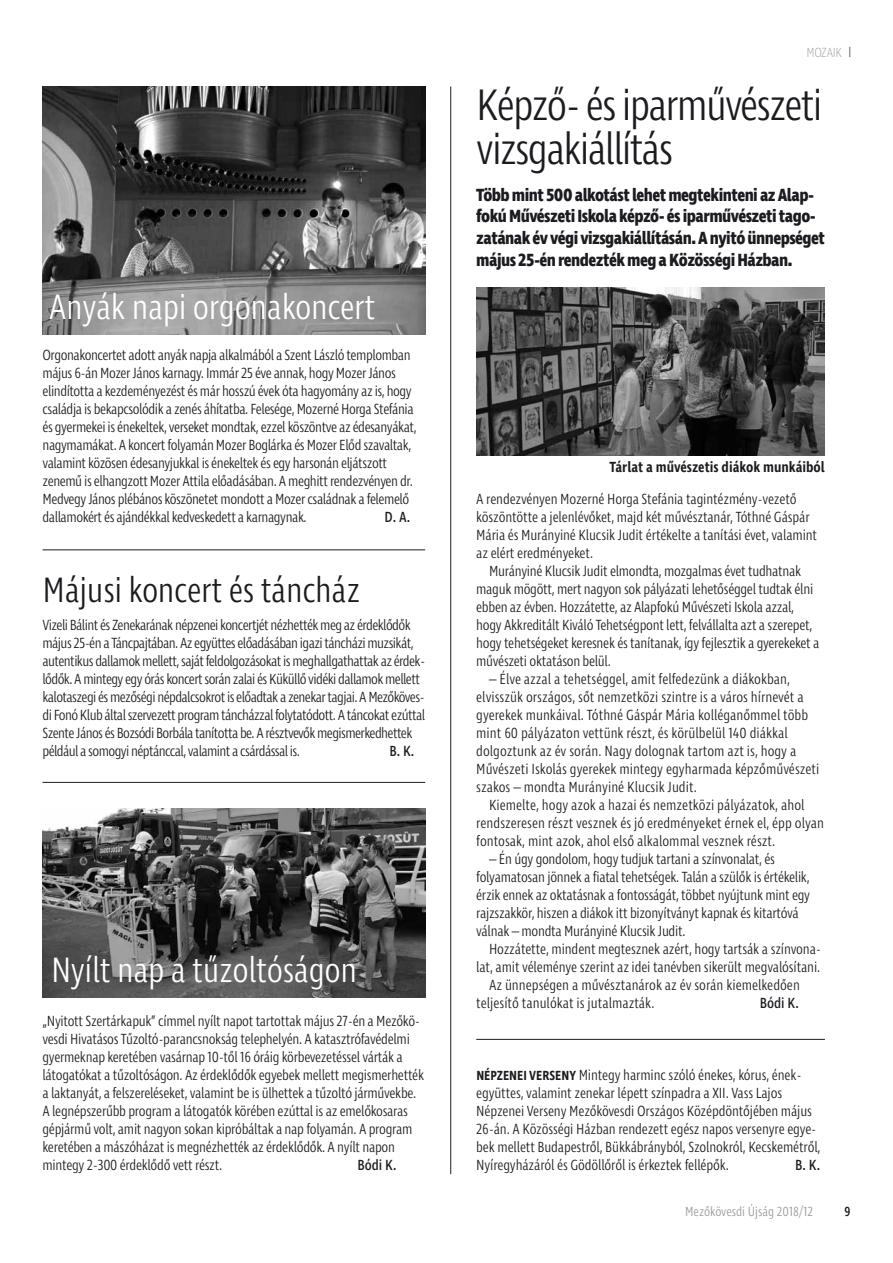
<style>
.page{position:relative;width:893px;height:1263px;background:#fff}
.page>*{position:absolute;margin:0;border:0;box-sizing:border-box;transform-origin:0 0}
.t1{font:300 45px/43.5px "Ingra Cd";letter-spacing:-.04em;color:#1b1c20}
.t2{font:300 36px "Ingra Cd";letter-spacing:-.01em;color:#fff}
.t3{font:300 36px "Ingra Cd";letter-spacing:-.01em;color:#1b1c20}
.t4{font:700 18px/21.6px "Ingra Cd";letter-spacing:-.03em;color:#1b1c20}
.t5{font:300 15px/18px "Ingra Cd";letter-spacing:-.02em;color:#1b1c20}
.t6{font:300 15px/18px "Ingra Cd";color:#1b1c20}
.t7{font:300 15px/18px "Ingra Cd";letter-spacing:-.04em;color:#1b1c20}
.t8{font:600 15px "Ingra Cd";color:#1b1c20}
.t9{font:15px "Ingra Cd";color:#1b1c20}
.t10{font:300 13.5px "Ingra Cd";color:#98989c}
.t11{font:200 13.5px "Ingra Cd";letter-spacing:-.03em;color:#98989c}
.t12{font:500 13.5px "Ingra Cd";color:#1b1c20}
.s1{font-weight:600;font-size:13.5px}
</style>
<div class="page">
<img style="left:43px;top:86px;width:382px;height:249px">
<img style="left:43px;top:809px;width:382px;height:188px">
<hr style="left:450px;top:86px;width:1px;height:1088px;background:#1b1c20">
<hr style="left:476px;top:1039px;width:349px;height:1px;background:#1b1c20">
<hr style="left:43px;top:782px;width:382px;height:1px;background:#1b1c20">
<hr style="left:43px;top:549px;width:382px;height:1px;background:#1b1c20">
<img style="left:476px;top:288px;width:349px;height:168px">
<h2 class="t2" style="left:49px;top:285px;width:328px">Anyák napi orgonakoncert</h2>
<p class="t5" style="left:43px;top:347px;width:376px">Orgonakoncertet adott anyák napja alkalmából a Szent László templomban május 6-án Mozer János karnagy. Immár 25 éve annak, hogy Mozer János elindította a kezdeményezést és már hosszú évek óta hagyomány az is, hogy családja is bekapcsolódik a zenés áhítatba. Felesége, Mozerné Horga Stefánia és gyermekei is énekeltek, verseket mondtak, ezzel köszöntve az édesanyákat, nagymamákat. A koncert folyamán Mozer Boglárka és Mozer Előd szavaltak, valamint közösen édesanyjukkal is énekeltek és egy harsonán eljátszott zenemű is elhangzott Mozer Attila előadásában. A meghitt rendezvényen dr.<br>Medvegy János plébános köszönetet mondott a Mozer családnak a felemelő dallamokért és ajándékkal kedveskedett a karnagynak.</p>
<p class="t9" style="left:384px;top:508px;width:27px">D. A.</p>
<h2 class="t3" style="left:43px;top:567px;width:319px">Májusi koncert és táncház</h2>
<p class="t7" style="left:43px;top:617px;width:384px">Vizeli Bálint és Zenekarának népzenei koncertjét nézhették meg az érdeklődők május 25-én a Táncpajtában. Az együttes előadásában igazi táncházi muzsikát, autentikus dallamok mellett, saját feldolgozásokat is meghallgathattak az érdek&shy;lődők. A mintegy egy órás koncert során zalai és Küküllő vidéki dallamok mellett kalotaszegi és mezőségi népdalcsokrot is előadtak a zenekar tagjai. A Mezőköves&shy;di Fonó Klub által szervezett program táncházzal folytatódott. A táncokat ezúttal Szente János és Bozsódi Borbála tanította be. A résztvevők megismerkedhettek például a somogyi néptánccal, valamint a csárdással is.</p>
<p class="t9" style="left:389px;top:742px;width:26px">B. K.</p>
<h2 class="t2" style="left:51px;top:948px;width:308px">Nyílt nap a tűzoltóságon</h2>
<p class="t5" style="left:43px;top:1013px;width:383px">„Nyitott Szertárkapuk” címmel nyílt napot tartottak május 27-én a Mezőkö&shy;vesdi Hivatásos Tűzoltó-parancsnokság telephelyén. A katasztrófavédelmi gyermeknap keretében vasárnap 10-től 16 óráig körbevezetéssel várták a látogatókat a tűzoltóságon. Az érdeklődők egyebek mellett megismerhették a laktanyát, a felszereléseket, valamint be is ülhettek a tűzoltó járművekbe.<br>A legnépszerűbb program a látogatók körében ezúttal is az emelőkosaras gépjármű volt, amit nagyon sokan kipróbáltak a nap folyamán. A program keretében a mászóházat is megnézhették az érdeklődők. A nyílt napon mintegy 2-300 érdeklődő vett részt.</p>
<p class="t9" style="left:357px;top:1156px;width:41px">Bódi K.</p>
<p class="t11" style="left:807px;top:44px;width:37px">MOZAIK</p>
<h1 class="t1" style="left:476px;top:86px;width:348px">Képző- és iparművészeti vizsgakiállítás</h1>
<p class="t4" style="left:476px;top:185px;width:350px">Több mint 500 alkotást lehet megtekinteni az Alap&shy;fokú Művészeti Iskola képző- és iparművészeti tago&shy;zatának év végi vizsgakiállításán. A nyitó ünnepséget május 25-én rendezték meg a Közösségi Házban.</p>
<p class="t8" style="left:609px;top:458px;width:217px">Tárlat a művészetis diákok munkáiból</p>
<p class="t5" style="left:476px;top:491px;width:342px">A rendezvényen Mozerné Horga Stefánia tagintézmény-vezető köszöntötte a jelenlévőket, majd két művésztanár, Tóthné Gáspár Mária és Murányiné Klucsik Judit értékelte a tanítási évet, valamint az elért eredményeket.</p>
<p class="t5" style="left:476px;top:563px;width:345px;text-indent:13px">Murányiné Klucsik Judit elmondta, mozgalmas évet tudhatnak maguk mögött, mert nagyon sok pályázati lehetőséggel tudtak élni ebben az évben. Hozzátette, az Alapfokú Művészeti Iskola azzal, hogy Akkreditált Kiváló Tehetségpont lett, felvállalta azt a szerepet, hogy tehetségeket keresnek és tanítanak, így fejlesztik a gyerekeket a művészeti oktatáson belül.</p>
<p class="t6" style="left:476px;top:671px;width:345px;text-indent:13px">– Élve azzal a tehetséggel, amit felfedezünk a diákokban, elvisszük országos, sőt nemzetközi szintre is a város hírnevét a gyerekek munkáival. Tóthné Gáspár Mária kolléganőmmel több mint 60 pályázaton vettünk részt, és körülbelül 140 diákkal dolgoztunk az év során. Nagy dolognak tartom azt is, hogy a Művészeti Iskolás gyerekek mintegy egyharmada képzőművészeti szakos – mondta Murányiné Klucsik Judit.</p>
<p class="t6" style="left:476px;top:797px;width:349px;text-indent:13px">Kiemelte, hogy azok a hazai és nemzetközi pályázatok, ahol rendszeresen részt vesznek és jó eredményeket érnek el, épp olyan fontosak, mint azok, ahol első alkalommal vesznek részt.</p>
<p class="t5" style="left:476px;top:851px;width:335px;text-indent:13px">– Én úgy gondolom, hogy tudjuk tartani a színvonalat, és folyamatosan jönnek a fiatal tehetségek. Talán a szülők is értékelik, érzik ennek az oktatásnak a fontosságát, többet nyújtunk mint egy rajzszakkör, hiszen a diákok itt bizonyítványt kapnak és kitartóvá válnak – mondta Murányiné Klucsik Judit.</p>
<p class="t5" style="left:489px;top:941px;width:334px">Hozzátette, mindent megtesznek azért, hogy tartsák a színvona-</p>
<p class="t5" style="left:476px;top:959px;width:346px">lat, amit véleménye szerint az idei tanévben sikerült megvalósítani.</p>
<p class="t6" style="left:489px;top:977px;width:312px">Az ünnepségen a művésztanárok az év során kiemelkedően</p>
<p class="t6" style="left:476px;top:995px;width:180px">teljesítő tanulókat is jutalmazták.</p>
<p class="t9" style="left:760px;top:994px;width:41px">Bódi K.</p>
<p class="t5" style="left:476px;top:1067px;width:346px"><span class="s1">NÉPZENEI VERSENY</span> Mintegy harminc szóló énekes, kórus, ének&shy;együttes, valamint zenekar lépett színpadra a XII. Vass Lajos Népzenei Verseny Mezőkövesdi Országos Középdöntőjében május 26-án. A Közösségi Házban rendezett egész napos versenyre egye&shy;bek mellett Budapestről, Bükkábrányból, Szolnokról, Kecskemétről, Nyíregyházáról és Gödöllőről is érkeztek fellépők.</p>
<p class="t9" style="left:795px;top:1156px;width:26px">B. K.</p>
<p class="t10" style="left:685px;top:1203px;width:130px">Mezőkövesdi Újság 2018/12</p>
<p class="t12" style="left:844px;top:1203px;width:7px">9</p>
</div>
